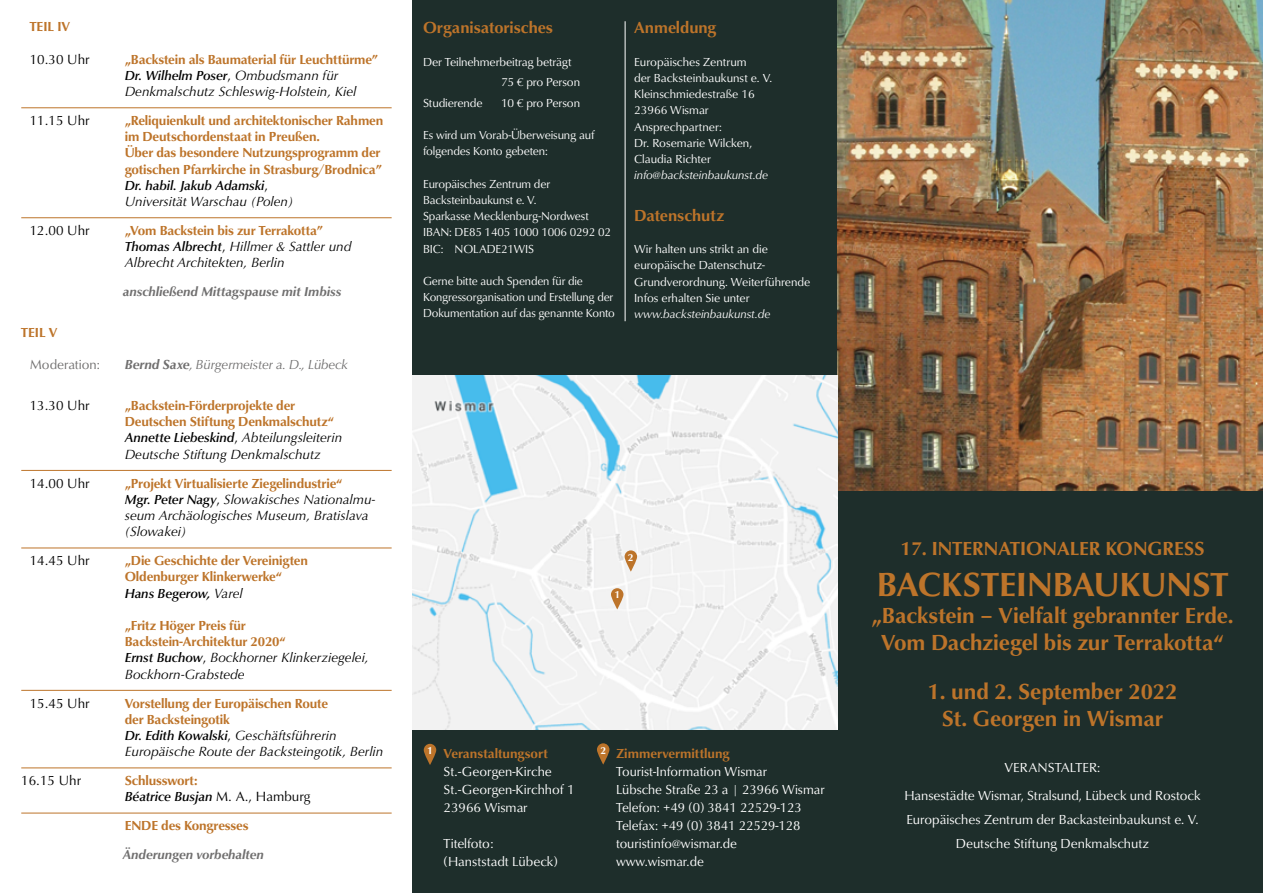
<style>
.page{position:relative;width:1263px;height:893px;background:#fff}
.page>*{position:absolute;margin:0;border:0;box-sizing:border-box;transform-origin:0 0}
.t1{font:700 34.5px "Classico URW";color:#bd742a}
.fett{font:700 22.5px/27px "Classico URW";color:#bd742a;text-align:center}
.t2{font:700 19.5px "Classico URW";color:#bd742a}
.t3{font:700 16.5px "Classico URW";color:#bd742a}
.Trennung{font:700 13.5px/16.2px "Classico URW";letter-spacing:-.01em;color:#bd742a}
.t4{font:13.5px "Classico URW";color:#fff}
.Trennung-2{font:italic 13.5px/16.2px "Optima";color:#000}
.Trennung_ohne{font:700 13.5px/16.2px "Classico URW";letter-spacing:-.01em;color:#bd742a}
.Trennung_ohne-2{font:italic 13.5px/16.2px "Optima";color:#000}
.Trennung-3{font:13.5px "Optima";color:#000}
.Trennung-4{font:13.5px/16.2px "Classico URW Med Ita";color:#000}
.moderation{font:italic 13.5px "Classico URW";color:#706f6f}
.Trennung_ohne-3{font:13.5px "Optima";color:#000}
.moderation-2{font:13.5px "Classico URW";color:#706f6f}
.Teil{font:700 13.5px "Classico URW";color:#bd742a}
.moderaton_2{font:italic 700 13.2px "Classico URW";color:#706f6f}
.t5{font:12px/16.2px "Classico URW";letter-spacing:-.01em;color:#fff}
.t6{font:italic 12px "Classico URW";color:#fff}
.t7{font:700 10.5px "Classico URW";color:#fff}
.s1{font-family:"Classico URW";font-weight:700;font-style:normal;color:#bd742a}
.s2{font-family:"Classico URW Med Ita";font-style:normal}
.s3{font-style:normal}
.s4{font-family:"Classico URW Med Ita";font-weight:400;color:#000}
.s5{font-family:"Optima";font-weight:400;color:#000}
.s6{font-family:"Optima";font-weight:400;font-style:italic;color:#000}
.s7{font-weight:700}
.s8{font-family:"Classico URW";font-weight:700;color:#bd742a}
.s9{font-family:"Optima"}
.s10{font-style:italic}
</style>
<div class="page">
<div style="left:412px;top:0;width:851px;height:893px;background:#1e2e2b"></div>
<img style="left:838px;top:0;width:425px;height:491px">
<hr style="left:625px;top:21px;width:1px;height:300px;background:#fff">
<svg style="left:424px;top:744px;width:12px;height:21px"></svg>
<svg style="left:597px;top:743px;width:12px;height:22px"></svg>
<img style="left:412px;top:376px;width:426px;height:354px">
<svg style="left:611px;top:588px;width:12px;height:21px"></svg>
<svg style="left:625px;top:550px;width:12px;height:22px"></svg>
<hr style="left:21px;top:108px;width:371px;height:1px;background:#bd742a">
<hr style="left:21px;top:217px;width:371px;height:1px;background:#bd742a">
<hr style="left:21px;top:470px;width:371px;height:1px;background:#bd742a">
<hr style="left:21px;top:548px;width:371px;height:1px;background:#bd742a">
<hr style="left:21px;top:690px;width:371px;height:1px;background:#bd742a">
<hr style="left:21px;top:768px;width:371px;height:1px;background:#bd742a">
<hr style="left:21px;top:813px;width:371px;height:1px;background:#bd742a">
<p class="Trennung_ohne" style="left:30px;top:18px;width:42px">TEIL IV</p>
<p class="Trennung_ohne-3" style="left:30px;top:51px;width:62px">10.30 Uhr</p>
<p class="Trennung_ohne-2" style="left:125px;top:51px;width:255px"><span class="s1">„Backstein als Baumaterial für Leuchttürme”<br></span><span class="s2">Dr. Wilhelm Poser</span><span class="s3">,</span> Ombudsmann für<br>Denkmalschutz Schleswig-Holstein, Kiel</p>
<p class="Trennung-3" style="left:30px;top:113px;width:62px">11.15 Uhr</p>
<p class="Trennung" style="left:125px;top:112px;width:260px">„Reliquienkult und architektonischer Rahmen im Deutschordenstaat in Preußen.<br>Über das besondere Nutzungsprogramm der gotischen Pfarrkirche in Strasburg/Brodnica” <span class="s4">Dr. habil. Jakub Adamski</span><span class="s5">,<br></span><span class="s6">Universität Warschau (Polen)</span></p>
<p class="Trennung-3" style="left:30px;top:223px;width:62px">12.00 Uhr</p>
<p class="Trennung-2" style="left:125px;top:222px;width:228px"><span class="s1">„Vom Backstein bis zur Terrakotta”<br></span><span class="s2">Thomas Albrecht</span><span class="s3">,</span> Hillmer &amp; Sattler und<br>Albrecht Architekten, Berlin</p>
<p class="moderaton_2" style="left:123px;top:281px;width:220px">anschließend Mittagspause mit Imbiss</p>
<p class="Teil" style="left:21px;top:322px;width:38px">TEIL V</p>
<p class="moderation-2" style="left:30px;top:355px;width:72px">Moderation:</p>
<p class="moderation" style="left:125px;top:354px;width:225px"><span class="s7">Bernd Saxe</span>, Bürgermeister a. D., Lübeck</p>
<p class="Trennung_ohne-3" style="left:30px;top:398px;width:62px">13.30 Uhr</p>
<p class="Trennung_ohne" style="left:125px;top:397px;width:219px">„Backstein-Förderprojekte der Deutschen Stiftung Denkmalschutz“ <span class="s4">Annette Liebeskind</span><span class="s5">,</span> <span class="s6">Abteilungsleiterin Deutsche Stiftung Denkmalschutz</span></p>
<p class="Trennung-3" style="left:30px;top:475px;width:62px">14.00 Uhr</p>
<p class="Trennung-2" style="left:125px;top:475px;width:252px"><span class="s1">„Projekt Virtualisierte Ziegelindustrie“<br></span><span class="s2">Mgr. Peter Nagy</span><span class="s3">,</span> Slowakisches Nationalmu&shy;seum Archäologisches Museum, Bratislava (Slowakei)</p>
<p class="Trennung-3" style="left:30px;top:553px;width:62px">14.45 Uhr</p>
<p class="Trennung" style="left:125px;top:552px;width:185px">„Die Geschichte der Vereinigten<br>Oldenburger Klinkerwerke“<br><span class="s4">Hans Begerow,</span> <span class="s6">Varel</span></p>
<p class="Trennung" style="left:125px;top:617px;width:245px">„Fritz Höger Preis für<br>Backstein-Architektur 2020“<br><span class="s4">Ernst Buchow</span><span class="s5">,</span> <span class="s6">Bockhorner Klinkerziegelei,<br>Bockhorn-Grabstede</span></p>
<p class="Trennung-3" style="left:30px;top:695px;width:62px">15.45 Uhr</p>
<p class="Trennung-2" style="left:125px;top:695px;width:260px"><span class="s1">Vorstellung der Europäischen Route<br>der Backsteingotik<br></span><span class="s2">Dr. Edith Kowalski</span><span class="s3">,</span> Geschäftsführerin Europäische Route der Backsteingotik, Berlin</p>
<p class="Trennung-3" style="left:21px;top:773px;width:62px">16.15 Uhr</p>
<p class="Trennung-4" style="left:125px;top:773px;width:187px"><span class="s8">Schlusswort:<br></span>Béatrice Busjan <span class="s9">M. A., Hamburg</span></p>
<p class="Trennung" style="left:125px;top:817px;width:125px">ENDE des Kongresses</p>
<p class="moderaton_2" style="left:123px;top:844px;width:143px">Änderungen vorbehalten</p>
<p class="t3" style="left:423px;top:16px;width:131px">Organisatorisches</p>
<p class="t5" style="left:423px;top:53px;width:150px">Der Teilnehmerbeitrag beträgt</p>
<p class="t5" style="left:501px;top:74px;width:80px">75 € pro Person</p>
<p class="t5" style="left:423px;top:94px;width:61px">Studierende</p>
<p class="t5" style="left:501px;top:94px;width:80px">10 € pro Person</p>
<p class="t5" style="left:423px;top:126px;width:173px">Es wird um Vorab-Überweisung auf folgendes Konto gebeten:</p>
<p class="t5" style="left:423px;top:175px;width:129px">Europäisches Zentrum der<br>Backsteinbaukunst e. V.</p>
<p class="t5" style="left:423px;top:207px;width:167px">Sparkasse Mecklenburg-Nordwest</p>
<p class="t5" style="left:423px;top:224px;width:189px">IBAN: DE85 1405 1000 1006 0292 02</p>
<p class="t5" style="left:423px;top:240px;width:113px">BIC: NOLADE21WIS</p>
<p class="t5" style="left:423px;top:272px;width:161px">Gerne bitte auch Spenden für die</p>
<p class="t5" style="left:423px;top:288px;width:192px">Kongressorganisation und Erstellung der</p>
<p class="t5" style="left:423px;top:305px;width:193px">Dokumentation auf das genannte Konto</p>
<p class="t3" style="left:634px;top:16px;width:84px">Anmeldung</p>
<p class="t5" style="left:634px;top:53px;width:140px">Europäisches Zentrum<br>der Backsteinbaukunst e. V.</p>
<p class="t5" style="left:634px;top:86px;width:122px">Kleinschmiedestraße 16</p>
<p class="t5" style="left:634px;top:102px;width:76px">23966 Wismar</p>
<p class="t5" style="left:634px;top:118px;width:119px">Ansprechpartner:<br>Dr. Rosemarie Wilcken,<br>Claudia Richter</p>
<p class="t6" style="left:634px;top:166px;width:136px">info@backsteinbaukunst.de</p>
<p class="t3" style="left:634px;top:203px;width:92px">Datenschutz</p>
<p class="t5" style="left:634px;top:240px;width:178px">Wir halten uns strikt an die europäische Datenschutz-<br>Grundverordnung. Weiterführende<br>Infos erhalten Sie unter <span class="s10">www.backsteinbaukunst.de</span></p>
<p class="t7" style="left:628px;top:549px;width:7px">2</p>
<p class="t7" style="left:614px;top:587px;width:7px">1</p>
<p class="t7" style="left:427px;top:743px;width:7px">1</p>
<p class="t7" style="left:600px;top:742px;width:7px">2</p>
<p class="Trennung" style="left:444px;top:745px;width:106px">Veranstaltungsort</p>
<p class="t4" style="left:444px;top:762px;width:110px">St.-Georgen-Kirche</p>
<p class="t4" style="left:444px;top:780px;width:133px">St.-Georgen-Kirchhof 1</p>
<p class="t4" style="left:444px;top:798px;width:86px">23966 Wismar</p>
<p class="t4" style="left:444px;top:834px;width:51px">Titelfoto:</p>
<p class="t4" style="left:444px;top:852px;width:116px">(Hanststadt Lü beck)</p>
<p class="Trennung" style="left:616px;top:745px;width:115px">Zimmervermittlung</p>
<p class="t4" style="left:616px;top:762px;width:152px">Tourist-Information Wismar</p>
<p class="t4" style="left:616px;top:780px;width:210px">Lübsche Straße 23 a | 23966 Wismar</p>
<p class="t4" style="left:616px;top:798px;width:187px">Telefon: +49 (0) 3841 22529-123</p>
<p class="t4" style="left:616px;top:816px;width:186px">Telefax: +49 (0) 3841 22529-128</p>
<p class="t4" style="left:616px;top:834px;width:122px">touristinfo@wismar.de</p>
<p class="t4" style="left:616px;top:852px;width:89px">www.wismar.de</p>
<p class="t2" style="left:900px;top:534px;width:305px">17. INTERNATIONALER KONGRESS</p>
<p class="t1" style="left:877px;top:559px;width:353px">BACKSTEINBAUKUNST</p>
<p class="fett" style="left:871px;top:601px;width:364px">„Backstein – Vielfalt gebrannter Erde.</p>
<p class="fett" style="left:881px;top:628px;width:344px">Vom Dachziegel bis zur Terrakotta“</p>
<p class="fett" style="left:927px;top:677px;width:252px">1. und 2. September 2022<br>St. Georgen in Wismar</p>
<p class="t4" style="left:1005px;top:757px;width:97px">VERANSTALTER:</p>
<p class="t4" style="left:904px;top:785px;width:298px">Hansestädte Wismar, Stralsund, Lübeck und Rostock</p>
<p class="t4" style="left:906px;top:809px;width:294px">Europäisches Zentrum der Backasteinbaukunst e. V.</p>
<p class="t4" style="left:956px;top:833px;width:195px">Deutsche Stiftung Denkmalschutz</p>
</div>
